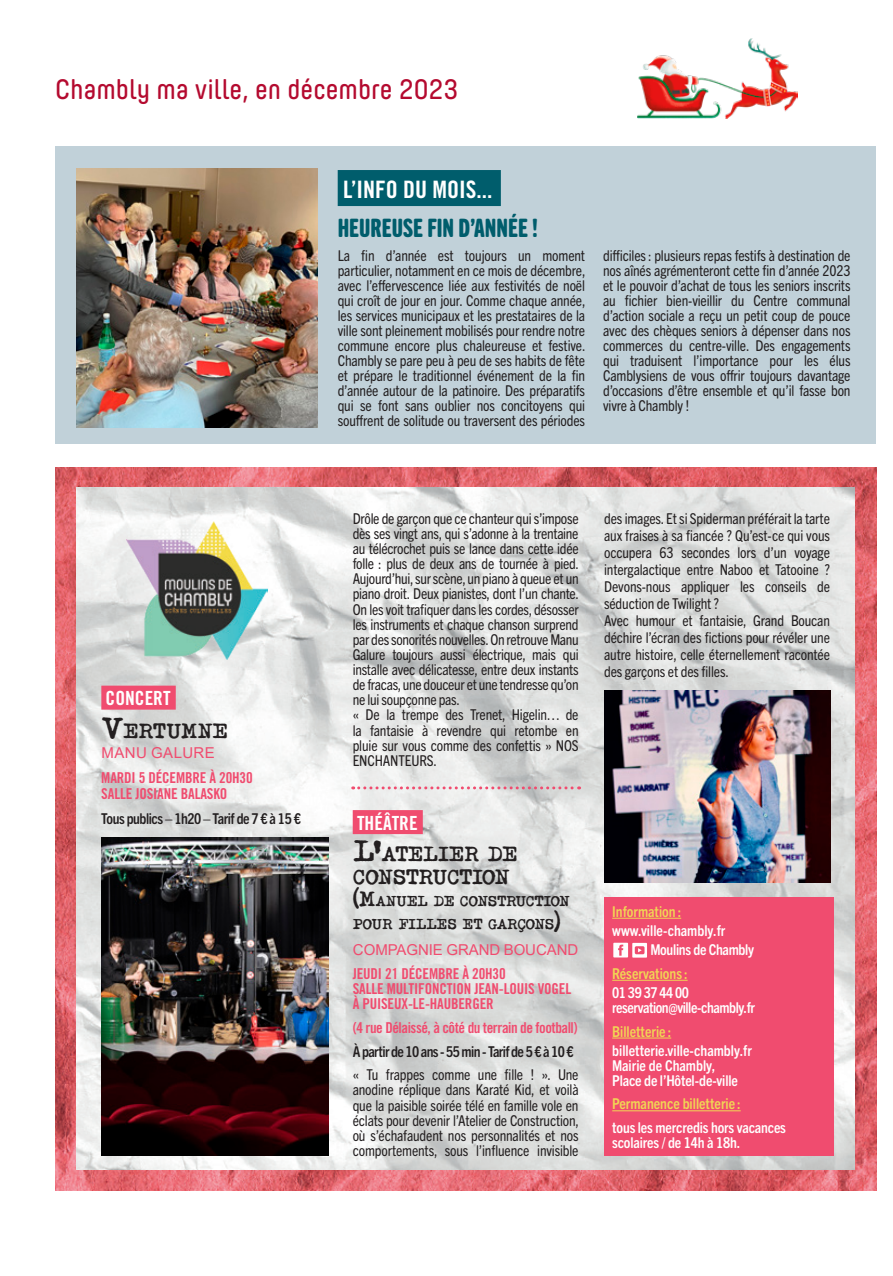
<style>
.page{position:relative;width:893px;height:1276px;background:#fff}
.page>*{position:absolute;margin:0;border:0;box-sizing:border-box;transform-origin:0 0}
.t1{font:600 28.05px "Yummo W03";color:#b40a2f}
.t2{font:25.5px "Trade Gothic Next SR Pro Hv Cm";color:#005d6c}
.t3{font:24px "Trade Gothic Bold Cond Twenty";color:#fff}
.t4{font:700 21px/22.6px "Typeka";letter-spacing:-.03em;color:#231f20}
.t5{font:19.5px "Trade Gothic Bold Cond Twenty";color:#fff}
.t6{font:condensed 15px/15px "Trade Gothic Next SR Pro";letter-spacing:-.01em;color:#231f20;text-align:justify}
.t7{font:700 condensed 15px/15px "Trade Gothic Next SR Pro";letter-spacing:-.01em;color:#fff}
.t8{font:15px/15.1px "Trade Gothic Bold Cond Twenty";letter-spacing:-.01em;color:#f04c6f}
.t9{font:700 condensed 15px "Trade Gothic Next SR Pro";letter-spacing:-.04em;color:#231f20}
.t10{font:700 condensed 15px "Trade Gothic Next SR Pro";color:#f0d654}
.t11{font:15px "Trade Gothic Bold Cond Twenty";letter-spacing:-.03em;color:#f04c6f}
.t12{font:700 condensed 15px/15px "Trade Gothic Next SR Pro";letter-spacing:-.03em;color:#fff}
.t13{font:15px "Arial";letter-spacing:-.005em;color:#f04c6f}
.t14{font:15px "Arial";letter-spacing:.025em;color:#f04c6f}
.t15{font:700 14.7px/22.6px "Typeka";letter-spacing:-.03em;color:#231f20}
.s1{font-size:30px}
.s2{font-size:21px}
</style>
<div class="page">
<div style="left:55px;top:147px;width:821px;height:297px;background:#c1d1d9"></div>
<div style="left:338px;top:170px;width:163px;height:36px;background:#005d6c"></div>
<img style="left:77px;top:168px;width:241px;height:259px">
<img style="left:55px;top:468px;width:821px;height:723px">
<img style="left:77px;top:487px;width:777px;height:682px">
<div style="left:101px;top:685px;width:75px;height:24px;background:#f04c6f"></div>
<div style="left:353px;top:810px;width:70px;height:24px;background:#f04c6f"></div>
<div style="left:604px;top:898px;width:230px;height:257px;background:#f04c6f"></div>
<hr style="left:612px;top:918px;width:69px;height:1px;background:#f0d654">
<hr style="left:612px;top:980px;width:76px;height:1px;background:#f0d654">
<hr style="left:612px;top:1037px;width:59px;height:1px;background:#f0d654">
<hr style="left:612px;top:1110px;width:129px;height:1px;background:#f0d654">
<svg style="left:613px;top:942px;width:34px;height:15px"></svg>
<img style="left:126px;top:521px;width:141px;height:138px">
<img style="left:604px;top:690px;width:226px;height:192px">
<img style="left:101px;top:838px;width:228px;height:317px">
<svg style="left:353px;top:786px;width:227px;height:3px"></svg>
<img style="left:637px;top:39px;width:160px;height:79px">
<h1 class="t1" style="left:55px;top:67px;width:405px">Chambly ma ville, en décembre 2023</h1>
<h3 class="t5" style="left:106px;top:686px;width:66px">CONCERT</h3>
<h3 class="t4" style="left:101px;top:719px;width:128px"><span class="s1">V</span>ERTUMNE</h3>
<p class="t14" style="left:102px;top:742px;width:115px">MANU GALURE</p>
<p class="t8" style="left:101px;top:769px;width:153px;line-height:16.6px">MARDI 5 DÉCEMBRE À 20H30<br>SALLE JOSIANE BALASKO</p>
<p class="t9" style="left:101px;top:808px;width:201px">Tous publics – 1h20 – Tarif de 7 € à 15 €</p>
<h3 class="t3" style="left:343px;top:174px;width:151px">L’INFO DU MOIS...</h3>
<h2 class="t2" style="left:338px;top:211px;width:202px">HEUREUSE FIN D’ANNÉE !</h2>
<p class="t6" style="left:338px;top:247px;width:249px">La fin d’année est toujours un moment particulier, notamment en ce mois de décembre, avec l’effervescence liée aux festivités de noël qui croît de jour en jour. Comme chaque année, les services municipaux et les prestataires de la ville sont pleinement mobilisés pour rendre notre commune encore plus chaleureuse et festive.<br>Chambly se pare peu à peu de ses habits de fête et prépare le traditionnel événement de la fin d’année autour de la patinoire. Des préparatifs qui se font sans oublier nos concitoyens qui souffrent de solitude ou traversent des périodes</p>
<p class="t6" style="left:603px;top:247px;width:249px">difficiles : plusieurs repas festifs à destination de nos aînés agrémenteront cette fin d’année 2023 et le pouvoir d’achat de tous les seniors inscrits au fichier bien-vieillir du Centre communal d’action sociale a reçu un petit coup de pouce avec des chèques seniors à dépenser dans nos commerces du centre-ville. Des engagements qui traduisent l’importance pour les élus Camblysiens de vous offrir toujours davantage d’occasions d’être ensemble et qu’il fasse bon vivre à Chambly !</p>
<p class="t6" style="left:353px;top:510px;width:228px;text-align:left">Drôle de garçon que ce chanteur qui s’impose dès ses vingt ans, qui s’adonne à la trentaine au télécrochet puis se lance dans cette idée folle : plus de deux ans de tournée à pied.<br>Aujourd’hui, sur scène, un piano à queue et un piano droit. Deux pianistes, dont l’un chante.<br>On les voit trafiquer dans les cordes, désosser les instruments et chaque chanson surprend par des sonorités nouvelles. On retrouve Manu Galure toujours aussi électrique, mais qui installe avec délicatesse, entre deux instants de fracas, une douceur et une tendresse qu’on ne lui soupçonne pas.<br>« De la trempe des Trenet, Higelin… de la fantaisie à revendre qui retombe en pluie sur vous comme des confettis » NOS ENCHANTEURS.</p>
<h3 class="t5" style="left:357px;top:811px;width:62px">THÉÂTRE</h3>
<h3 class="t4" style="left:353px;top:842px;width:166px"><span class="s1">L’</span>ATELIER DE<br>CONSTRUCTION</h3>
<p class="t15" style="left:353px;top:889px;width:219px"><span class="s2">(M</span>ANUEL DE CONSTRUCTION<br>POUR FILLES ET GARÇONS<span class="s2">)</span></p>
<p class="t13" style="left:353px;top:940px;width:227px">COMPAGNIE GRAND BOUCAND</p>
<p class="t8" style="left:353px;top:966px;width:220px">JEUDI 21 DÉCEMBRE À 20H30<br>SALLE MULTIFONCTION JEAN-LOUIS VOGEL<br>À PUISEUX-LE-HAUBERGER</p>
<p class="t11" style="left:353px;top:1018px;width:226px">(4 rue Délaissé, à côté du terrain de football)</p>
<p class="t9" style="left:353px;top:1041px;width:222px">À partir de 10 ans - 55 min - Tarif de 5 € à 10 €</p>
<p class="t6" style="left:353px;top:1066px;width:228px">« Tu frappes comme une fille ! ». Une anodine réplique dans Karaté Kid, et voilà que la paisible soirée télé en famille vole en éclats pour devenir l’Atelier de Construction, où s’échafaudent nos personnalités et nos comportements, sous l’influence invisible</p>
<p class="t6" style="left:604px;top:509px;width:227px;line-height:17px;text-align:left">des images. Et si Spiderman préférait la tarte aux fraises à sa fiancée ? Qu’est-ce qui vous occupera 63 secondes lors d’un voyage intergalactique entre Naboo et Tatooine ?<br>Devons-nous appliquer les conseils de séduction de Twilight ?<br>Avec humour et fantaisie, Grand Boucan déchire l’écran des fictions pour révéler une autre histoire, celle éternellement racontée des garçons et des filles.</p>
<p class="t10" style="left:612px;top:901px;width:70px">Information :</p>
<p class="t7" style="left:650px;top:920px;width:105px;line-height:19.2px;text-indent:-38px">www.ville-chambly.fr<br>Moulins de Chambly</p>
<p class="t10" style="left:612px;top:963px;width:77px">Réservations :</p>
<p class="t12" style="left:612px;top:984px;width:144px">01 39 37 44 00 reservation@ville-chambly.fr</p>
<p class="t10" style="left:612px;top:1021px;width:60px">Billetterie :</p>
<p class="t7" style="left:612px;top:1042px;width:141px">billetterie.ville-chambly.fr<br>Mairie de Chambly,<br>Place de l’Hôtel-de-ville</p>
<p class="t10" style="left:612px;top:1093px;width:130px">Permanence billetterie :</p>
<p class="t7" style="left:612px;top:1119px;width:175px">tous les mercredis hors vacances scolaires / de 14h à 18h.</p>
</div>
